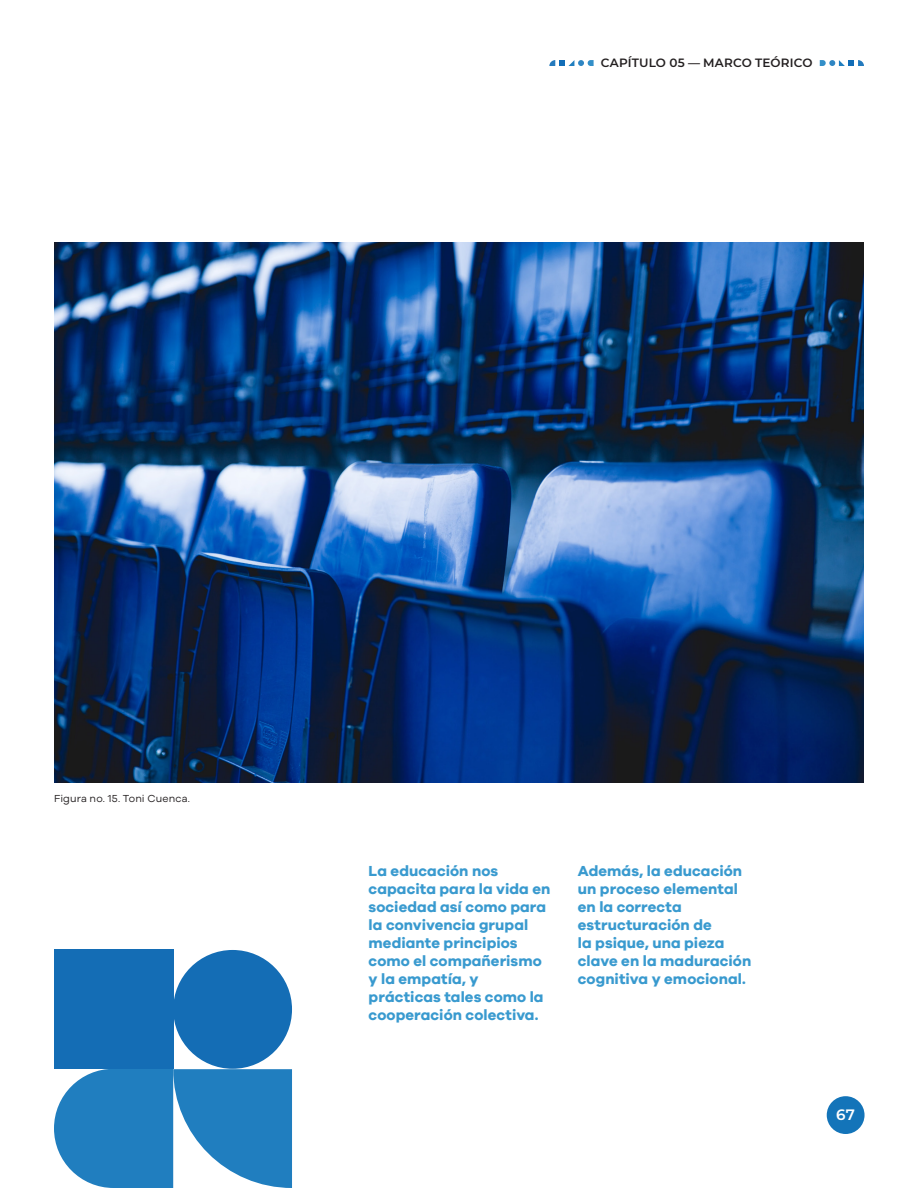
<style>
.page{position:relative;width:918px;height:1188px;background:#fff}
.page>*{position:absolute;margin:0;border:0;box-sizing:border-box;transform-origin:0 0}
.t1{font:700 15px/18px "Galano Grotesque";letter-spacing:.005em;color:#399acf}
.t2{font:600 15px "Montserrat";color:#fff}
.t3{font:600 12px "Montserrat";letter-spacing:.015em;color:#231f20}
.t4{font:10.5px "Galano Grotesque Alt";letter-spacing:.015em;color:#231f20}
</style>
<div class="page">
<svg style="left:549px;top:60px;width:45px;height:6px"></svg>
<svg style="left:820px;top:60px;width:44px;height:6px"></svg>
<div style="left:827px;top:1096px;width:38px;height:38px;background:#1374b9;border-radius:50%"></div>
<img style="left:54px;top:243px;width:810px;height:540px">
<div style="left:54px;top:950px;width:119px;height:119px;background:#146db5"></div>
<div style="left:173px;top:950px;width:119px;height:119px;background:#146db5;border-radius:50%"></div>
<svg style="left:54px;top:1069px;width:238px;height:119px"></svg>
<p class="t3" style="left:601px;top:54px;width:213px">CAPÍTULO 05 — MARCO TEÓRICO</p>
<p class="t4" style="left:54px;top:791px;width:137px">Figura no. 15. Toni Cuenca.</p>
<p class="t1" style="left:369px;top:861px;width:183px">La educación nos capacita para la vida en sociedad así como para la convivencia grupal mediante principios como el compañerismo y la empatía, y prácticas tales como la cooperación colectiva.</p>
<p class="t1" style="left:578px;top:861px;width:175px">Además, la educación un proceso elemental en la correcta estructuración de<br>la psique, una pieza clave en la maduración cognitiva y emocional.</p>
<p class="t2" style="left:836px;top:1104px;width:20px">67</p>
</div>
